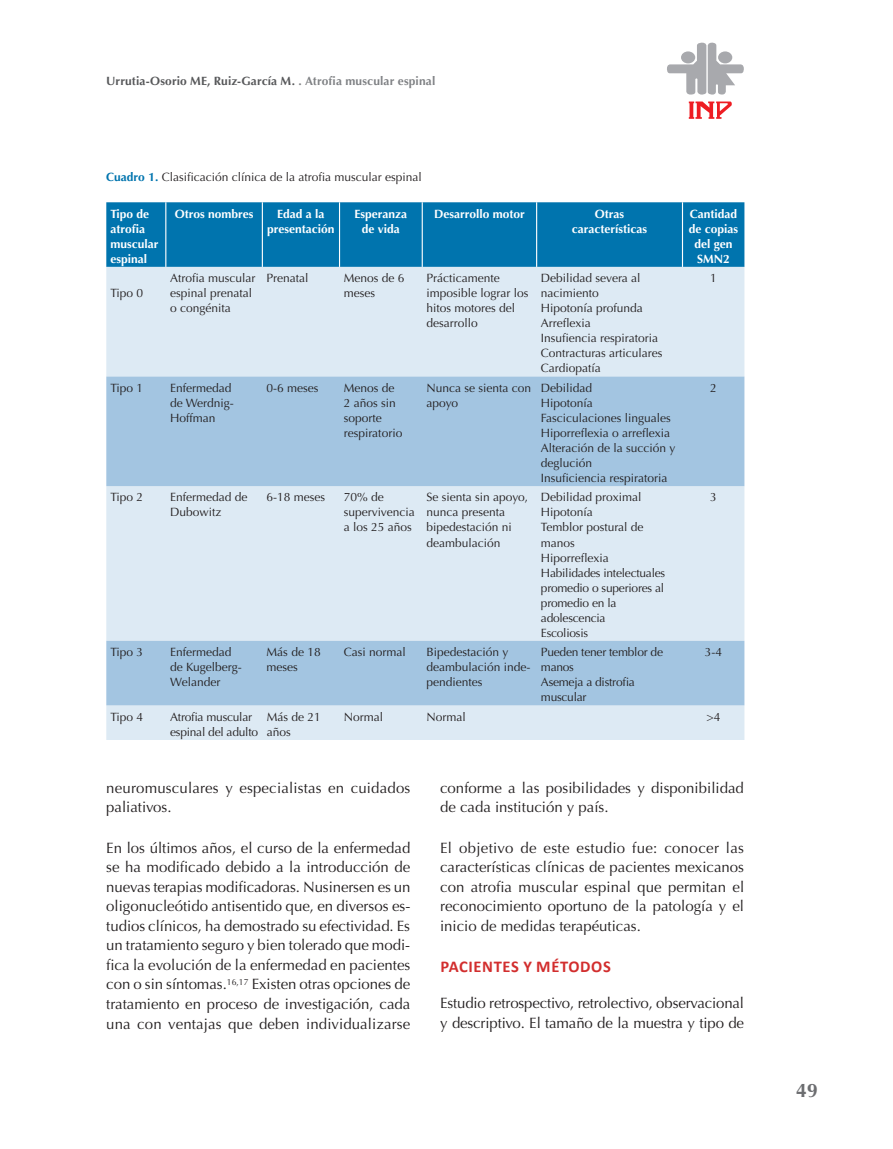
<style>
.page{position:relative;width:893px;height:1149px;background:#fff}
.page>*{position:absolute;margin:0;border:0;box-sizing:border-box;transform-origin:0 0}
.t1{font:700 19.5px "Optima";color:#6c6d70}
.t2{font:700 16.5px "Calibri";letter-spacing:.04em;color:#d22e2e}
.t3{font:15px/19.5px "Optima";color:#231f20}
.t4{font:12px/15px "Optima";color:#231f20}
.t5{font:12px/15px "Optima";letter-spacing:-.02em;color:#231f20}
.t6{font:700 12px/15px "Optima";color:#fff;text-align:center}
.t7{font:700 12px "Optima";letter-spacing:.01em;color:#57585a}
.s1{color:#808285}
.s2{font-weight:700;color:#0074ae}
</style>
<div class="page">
<svg style="left:689px;top:101px;width:43px;height:18px"></svg>
<svg style="left:667px;top:43px;width:77px;height:52px"></svg>
<div style="left:718px;top:51px;width:14px;height:12px;background:#a8a9ad;border-radius:50%"></div>
<div style="left:106px;top:202px;width:638px;height:65px;background:#0074ae"></div>
<div style="left:106px;top:267px;width:638px;height:472px;background:#ddeaf4"></div>
<svg style="left:106px;top:376px;width:638px;height:329px;background:#bed6e9"></svg>
<hr style="left:165px;top:202px;width:1px;height:65px;background:#fff">
<hr style="left:262px;top:202px;width:1px;height:65px;background:#fff">
<hr style="left:339px;top:202px;width:1px;height:65px;background:#fff">
<hr style="left:422px;top:202px;width:1px;height:65px;background:#fff">
<hr style="left:536px;top:202px;width:1px;height:65px;background:#fff">
<hr style="left:682px;top:202px;width:1px;height:65px;background:#fff">
<p class="t7" style="left:106px;top:74px;width:331px">Urrutia-Osorio ME, Ruiz-García M. <span class="s1">. Atrofia muscular espinal</span></p>
<p class="t4" style="left:106px;top:170px;width:317px"><span class="s2">Cuadro 1.</span> Clasificación clínica de la atrofia muscular espinal</p>
<p class="t6" style="left:111px;top:206px;width:50px;text-align:left">Tipo de atrofia muscular espinal</p>
<p class="t6" style="left:175px;top:206px;width:80px">Otros nombres</p>
<p class="t6" style="left:267px;top:206px;width:69px">Edad a la presentación</p>
<p class="t6" style="left:355px;top:206px;width:54px">Esperanza de vida</p>
<p class="t6" style="left:434px;top:206px;width:92px">Desarrollo motor</p>
<p class="t6" style="left:572px;top:206px;width:77px">Otras características</p>
<p class="t6" style="left:689px;top:206px;width:51px">Cantidad de copias del gen<br>SMN2</p>
<p class="t4" style="left:111px;top:286px;width:34px">Tipo 0</p>
<p class="t4" style="left:170px;top:271px;width:87px">Atrofia muscular espinal prenatal o congénita</p>
<p class="t4" style="left:267px;top:271px;width:44px">Prenatal</p>
<p class="t4" style="left:344px;top:271px;width:62px">Menos de 6 meses</p>
<p class="t4" style="left:426px;top:271px;width:103px">Prácticamente imposible lograr los hitos motores del desarrollo</p>
<p class="t4" style="left:541px;top:271px;width:123px">Debilidad severa al nacimiento<br>Hipotonía profunda<br>Arreflexia<br>Insufiencia respiratoria<br>Contracturas articulares<br>Cardiopatía</p>
<p class="t4" style="left:710px;top:271px;width:8px">1</p>
<p class="t4" style="left:111px;top:380px;width:34px">Tipo 1</p>
<p class="t4" style="left:170px;top:380px;width:65px">Enfermedad de Werdnig-<br>Hoffman</p>
<p class="t4" style="left:267px;top:380px;width:54px">0-6 meses</p>
<p class="t4" style="left:344px;top:380px;width:60px">Menos de<br>2 años sin soporte respiratorio</p>
<p class="t4" style="left:426px;top:380px;width:106px">Nunca se sienta con apoyo</p>
<p class="t4" style="left:541px;top:380px;width:136px">Debilidad<br>Hipotonía<br>Fasciculaciones linguales<br>Hiporreflexia o arreflexia<br>Alteración de la succión y deglución<br>Insuficiencia respiratoria</p>
<p class="t4" style="left:710px;top:380px;width:8px">2</p>
<p class="t4" style="left:111px;top:490px;width:34px">Tipo 2</p>
<p class="t4" style="left:170px;top:490px;width:79px">Enfermedad de<br>Dubowitz</p>
<p class="t4" style="left:267px;top:490px;width:60px">6-18 meses</p>
<p class="t4" style="left:344px;top:490px;width:72px">70% de supervivencia a los 25 años</p>
<p class="t4" style="left:426px;top:490px;width:103px">Se sienta sin apoyo, nunca presenta bipedestación ni deambulación</p>
<p class="t5" style="left:541px;top:490px;width:126px">Debilidad proximal<br>Hipotonía<br>Temblor postural de manos<br>Hiporreflexia<br>Habilidades intelectuales promedio o superiores al promedio en la adolescencia<br>Escoliosis</p>
<p class="t4" style="left:710px;top:490px;width:8px">3</p>
<p class="t4" style="left:111px;top:644px;width:34px">Tipo 3</p>
<p class="t4" style="left:170px;top:644px;width:73px">Enfermedad de Kugelberg-<br>Welander</p>
<p class="t4" style="left:267px;top:644px;width:56px">Más de 18 meses</p>
<p class="t4" style="left:344px;top:644px;width:64px">Casi normal</p>
<p class="t4" style="left:427px;top:644px;width:106px">Bipedestación y deambulación inde&shy;pendientes</p>
<p class="t5" style="left:541px;top:644px;width:124px">Pueden tener temblor de manos<br>Asemeja a distrofia muscular</p>
<p class="t4" style="left:705px;top:644px;width:19px">3-4</p>
<p class="t4" style="left:111px;top:709px;width:34px">Tipo 4</p>
<p class="t5" style="left:170px;top:709px;width:89px">Atrofia muscular espinal del adulto</p>
<p class="t4" style="left:267px;top:709px;width:56px">Más de 21 años</p>
<p class="t4" style="left:344px;top:709px;width:41px">Normal</p>
<p class="t4" style="left:427px;top:709px;width:41px">Normal</p>
<p class="t4" style="left:706px;top:709px;width:15px">&gt;4</p>
<p class="t3" style="left:106px;top:777px;width:306px">neuromusculares y especialistas en cuidados paliativos.</p>
<p class="t3" style="left:106px;top:838px;width:306px;text-align:justify">En los últimos años, el curso de la enfermedad se ha modificado debido a la introducción de nuevas terapias modificadoras. Nusinersen es un oligonucleótido antisentido que, en diversos es&shy;tudios clínicos, ha demostrado su efectividad. Es un tratamiento seguro y bien tolerado que modi&shy;fica la evolución de la enfermedad en pacientes con o sin síntomas.<sup>16,17</sup> Existen otras opciones de tratamiento en proceso de investigación, cada una con ventajas que deben individualizarse</p>
<p class="t3" style="left:440px;top:777px;width:305px">conforme a las posibilidades y disponibilidad de cada institución y país.</p>
<p class="t3" style="left:440px;top:838px;width:306px;text-align:justify">El objetivo de este estudio fue: conocer las características clínicas de pacientes mexicanos con atrofia muscular espinal que permitan el reconocimiento oportuno de la patología y el inicio de medidas terapéuticas.</p>
<p class="t2" style="left:440px;top:955px;width:172px">PACIENTES Y MÉTODOS</p>
<p class="t3" style="left:440px;top:993px;width:306px">Estudio retrospectivo, retrolectivo, observacional y descriptivo. El tamaño de la muestra y tipo de</p>
<h1 class="t1" style="left:796px;top:1079px;width:23px">49</h1>
</div>
